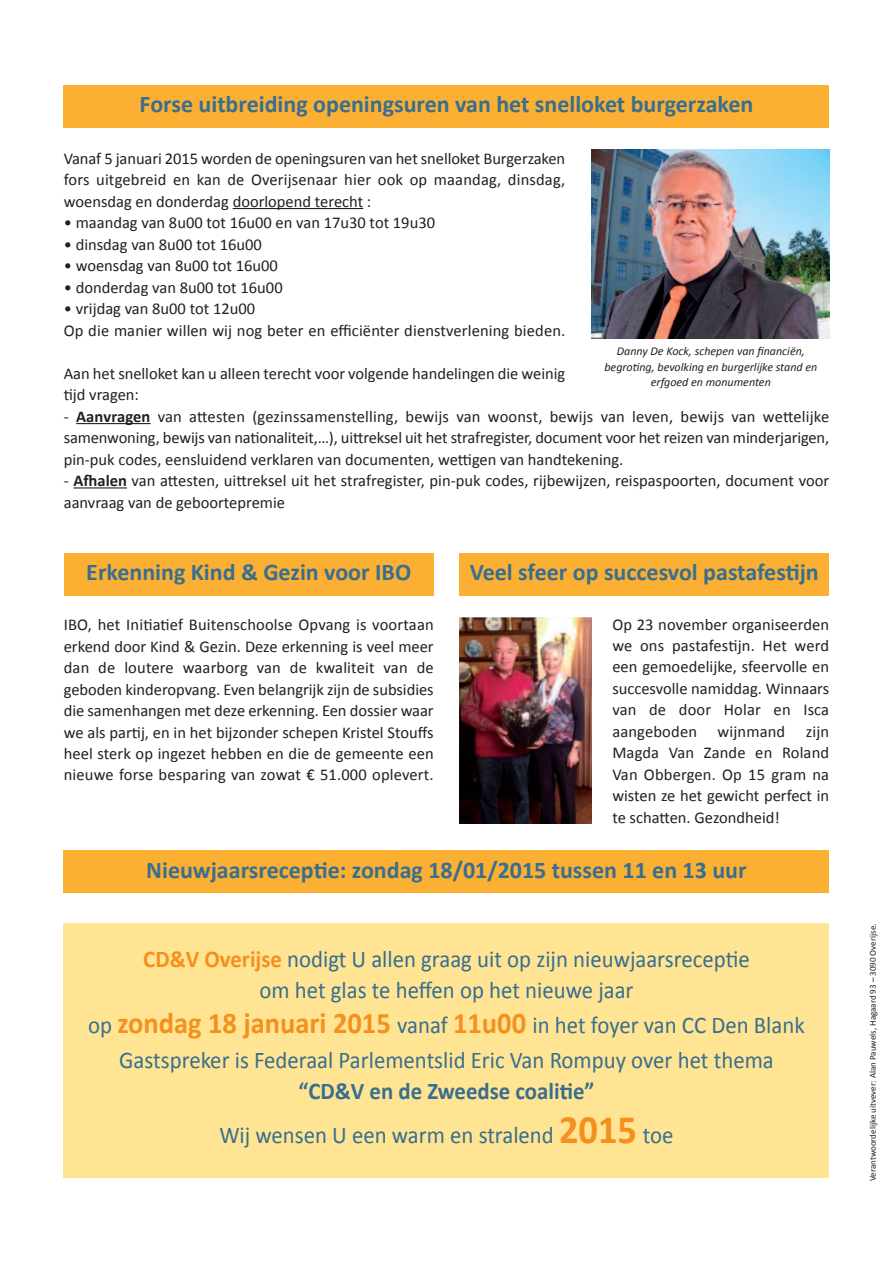
<style>
.page{position:relative;width:893px;height:1263px;background:#fff}
.page>*{position:absolute;margin:0;border:0;box-sizing:border-box;transform-origin:0 0}
.t1{font:24px/31.2px "Calibri";color:#386e8f;text-align:center;scale:.95 1}
.t2{font:700 24px "Calibri";color:#386e8f}
.t3{font:16.5px/21.5px "Calibri";color:#231f20;text-align:justify}
.t4{font:italic 12px/15.6px "Calibri";color:#231f20;text-align:center}
.t5{font:9px "Calibri";color:#231f20}
.s1{font-weight:700}
.s2{font-weight:700;color:#f4901d}
.s3{font-weight:700;font-size:30px;color:#f4901d}
.s4{font-weight:700;font-size:40.5px;color:#f4901d}
</style>
<div class="page">
<hr style="left:233px;top:208px;width:130px;height:1px;background:#231f20">
<div style="left:64px;top:85px;width:765px;height:43px;background:#fbb033"></div>
<div style="left:64px;top:553px;width:370px;height:42px;background:#fbb033"></div>
<div style="left:64px;top:850px;width:765px;height:43px;background:#fbb033"></div>
<div style="left:459px;top:553px;width:370px;height:42px;background:#fbb033"></div>
<img style="left:591px;top:150px;width:238px;height:189px">
<hr style="left:76px;top:423px;width:75px;height:1px;background:#231f20">
<hr style="left:74px;top:487px;width:53px;height:1px;background:#231f20">
<img style="left:459px;top:617px;width:133px;height:207px">
<div style="left:64px;top:923px;width:765px;height:255px;background:#ffe493"></div>
<h1 class="t2" style="left:140px;top:89px;width:615px">Forse uitbreiding openingsuren van het snelloket burgerzaken</h1>
<p class="t3" style="left:64px;top:148px;width:503px">Vanaf 5 januari 2015 worden de openingsuren van het snelloket Burgerzaken fors uitgebreid en kan de Overijsenaar hier ook op maandag, dinsdag, woensdag en donderdag doorlopend terecht :</p>
<p class="t3" style="left:64px;top:212px;width:373px">• maandag van 8u00 tot 16u00 en van 17u30 tot 19u30</p>
<p class="t3" style="left:64px;top:233px;width:200px">• dinsdag van 8u00 tot 16u00</p>
<p class="t3" style="left:64px;top:255px;width:216px">• woensdag van 8u00 tot 16u00</p>
<p class="t3" style="left:64px;top:276px;width:220px">• donderdag van 8u00 tot 16u00</p>
<p class="t3" style="left:64px;top:298px;width:503px">• vrijdag van 8u00 tot 12u00<br>Op die manier willen wij nog beter en efficiënter dienstverlening bieden.</p>
<p class="t3" style="left:64px;top:362px;width:503px">Aan het snelloket kan u alleen terecht voor volgende handelingen die weinig tijd vragen:</p>
<p class="t4" style="left:604px;top:344px;width:214px">Danny De Kock, schepen van financiën, begroting, bevolking en burgerlijke stand en erfgoed en monumenten</p>
<p class="t3" style="left:64px;top:406px;width:767px">- <span class="s1">Aanvragen</span> van attesten (gezinssamenstelling, bewijs van woonst, bewijs van leven, bewijs van wettelijke samenwoning, bewijs van nationaliteit,…), uittreksel uit het strafregister, document voor het reizen van minderjarigen, pin-puk codes, eensluidend verklaren van documenten, wettigen van handtekening.</p>
<p class="t3" style="left:64px;top:470px;width:767px">- <span class="s1">Afhalen</span> van attesten, uittreksel uit het strafregister, pin-puk codes, rijbewijzen, reispaspoorten, document voor aanvraag van de geboortepremie</p>
<h1 class="t2" style="left:86px;top:557px;width:326px">Erkenning Kind &amp; Gezin voor IBO</h1>
<h1 class="t2" style="left:470px;top:557px;width:351px">Veel sfeer op succesvol pastafestijn</h1>
<p class="t3" style="left:64px;top:614px;width:371px">IBO, het Initiatief Buitenschoolse Opvang is voortaan erkend door Kind &amp; Gezin. Deze erkenning is veel meer dan de loutere waarborg van de kwaliteit van de geboden kinderopvang. Even belangrijk zijn de subsidies die samenhangen met deze erkenning. Een dossier waar we als partij, en in het bijzonder schepen Kristel Stouffs heel sterk op ingezet hebben en die de gemeente een nieuwe forse besparing van zowat € 51.000 oplevert.</p>
<p class="t3" style="left:612px;top:613px;width:218px">Op 23 november organiseerden we ons pastafestijn. Het werd een gemoedelijke, sfeervolle en succesvolle namiddag. Winnaars van de door Holar en Isca aangeboden wijnmand zijn Magda Van Zande en Roland Van Obbergen. Op 15 gram na wisten ze het gewicht perfect in te schatten. Gezondheid!</p>
<h1 class="t2" style="left:146px;top:855px;width:602px">Nieuwjaarsreceptie: zondag 18/01/2015 tussen 11 en 13 uur</h1>
<h1 class="t1" style="left:143px;top:943px;width:640px"><span class="s2">CD&amp;V Overijse</span> nodigt U allen graag uit op zijn nieuwjaarsreceptie om het glas te heffen op het nieuwe jaar</h1>
<h1 class="t1" style="left:88px;top:1008px;width:756px;line-height:34.5px">op <span class="s3">zondag 18 januari 2015</span> vanaf <span class="s3">11u00</span> in het foyer van CC Den Blank<br>Gastspreker is Federaal Parlementslid Eric Van Rompuy over het thema</h1>
<h1 class="t1" style="left:219px;top:1069px;width:480px;line-height:43.5px"><span class="s1">“CD&amp;V en de Zweedse coalitie”<br></span>Wij wensen U een warm en stralend <span class="s4">2015</span> toe</h1>
<p class="t5" style="left:867px;top:1181px;width:259px;rotate:-90deg">Verantwoordelijke uitvever: Alan Pauwels, Hagaard 93 – 3090 Overijse.</p>
</div>
